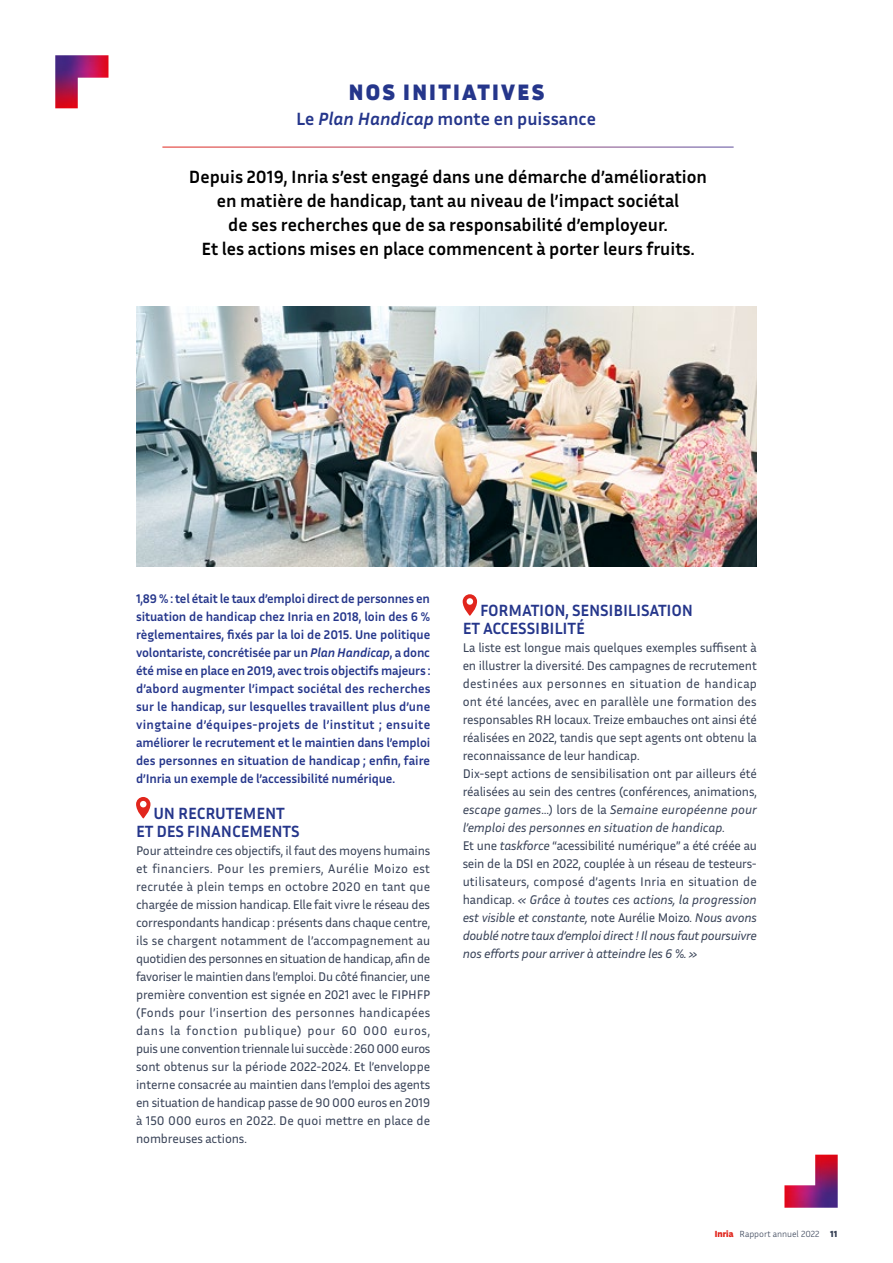
<style>
.page{position:relative;width:893px;height:1263px;background:#fff}
.page>*{position:absolute;margin:0;border:0;box-sizing:border-box;transform-origin:0 0}
.t1{font:800 22.65px "Inria Sans";letter-spacing:.1em;color:#25368b}
.t2{font:700 18px/24px "Inria Sans";color:#000;text-align:center}
.t3{font:700 18px "Inria Sans";color:#25368b}
.t4{font:700 16.5px/18px "Inria Sans";letter-spacing:-.01em;color:#25368b;text-align:center}
.t5{font:12.75px/18px "Inria Sans";letter-spacing:-.01em;color:#384257;text-align:justify}
.t6{font:700 12.75px/18px "Inria Sans";letter-spacing:-.01em;color:#25368b;text-align:justify}
.t7{font:300 9px "Inria Sans";color:#384257}
.s1{font-style:italic}
.s2{font-weight:800;color:#e1261d}
.s3{font-weight:800}
</style>
<div class="page">
<svg style="left:136px;top:797px;width:14px;height:21px"></svg>
<svg style="left:463px;top:594px;width:14px;height:22px"></svg>
<img style="left:136px;top:306px;width:621px;height:260px">
<img style="left:55px;top:55px;width:53px;height:53px">
<img style="left:784px;top:1155px;width:54px;height:53px">
<h1 class="t1" style="left:349px;top:78px;width:197px">NOS INITIATIVES</h1>
<h2 class="t3" style="left:296px;top:108px;width:301px">Le <span class="s1">Plan Handicap</span> monte en puissance</h2>
<p class="t2" style="left:189px;top:165px;width:520px">Depuis 2019, Inria s’est engagé dans une démarche d’amélioration en matière de handicap, tant au niveau de l’impact sociétal<br>de ses recherches que de sa responsabilité d’employeur.<br>Et les actions mises en place commencent à porter leurs fruits.</p>
<p class="t6" style="left:136px;top:589px;width:296px">1,89 % : tel était le taux d’emploi direct de personnes en situation de handicap chez Inria en 2018, loin des 6 % règlementaires, fixés par la loi de 2015. Une politique volontariste, concrétisée par un <span class="s1">Plan Handicap</span>, a donc été mise en place en 2019, avec trois objectifs majeurs : d’abord augmenter l’impact sociétal des recherches sur le handicap, sur lesquelles travaillent plus d’une vingtaine d’équipes-projets de l’institut ; ensuite améliorer le recrutement et le maintien dans l’emploi des personnes en situation de handicap ; enfin, faire d’Inria un exemple de l’accessibilité numérique.</p>
<p class="t4" style="left:136px;top:804px;width:165px">UN RECRUTEMENT<br>ET DES FINANCEMENTS</p>
<p class="t5" style="left:136px;top:841px;width:296px">Pour atteindre ces objectifs, il faut des moyens humains et financiers. Pour les premiers, Aurélie Moizo est recrutée à plein temps en octobre 2020 en tant que chargée de mission handicap. Elle fait vivre le réseau des correspondants handicap : présents dans chaque centre, ils se chargent notamment de l’accompagnement au quotidien des personnes en situation de handicap, afin de favoriser le maintien dans l’emploi. Du côté financier, une première convention est signée en 2021 avec le FIPHFP (Fonds pour l’insertion des personnes handicapées dans la fonction publique) pour 60 000 euros, puis une convention triennale lui succède : 260 000 euros sont obtenus sur la période 2022-2024. Et l’enveloppe interne consacrée au maintien dans l’emploi des agents en situation de handicap passe de 90 000 euros en 2019 à 150 000 euros en 2022. De quoi mettre en place de nombreuses actions.</p>
<p class="t4" style="left:463px;top:601px;width:232px;text-align:left;text-indent:17px">FORMATION, SENSIBILISATION<br>ET ACCESSIBILITÉ</p>
<p class="t5" style="left:463px;top:638px;width:296px;text-align:left">La liste est longue mais quelques exemples suffisent à en illustrer la diversité. Des campagnes de recrutement destinées aux personnes en situation de handicap ont été lancées, avec en parallèle une formation des responsables RH locaux. Treize embauches ont ainsi été réalisées en 2022, tandis que sept agents ont obtenu la reconnaissance de leur handicap.<br>Dix-sept actions de sensibilisation ont par ailleurs été réalisées au sein des centres (conférences, animations, <span class="s1">escape games</span>…) lors de la <span class="s1">Semaine européenne pour l’emploi des personnes en situation de handicap</span>.<br>Et une <span class="s1">taskforce</span> “acessibilité numérique” a été créée au sein de la DSI en 2022, couplée à un réseau de testeurs&shy;utilisateurs, composé d’agents Inria en situation de handicap. <span class="s1">« Grâce à toutes ces actions, la progression est visible et constante,</span> note Aurélie Moizo. <span class="s1">Nous avons doublé notre taux d’emploi direct ! Il nous faut poursuivre nos efforts pour arriver à atteindre les 6 %. »</span></p>
<p class="t7" style="left:715px;top:1227px;width:124px"><span class="s2">Inria</span> Rapport annuel 2022 <span class="s3">11</span></p>
</div>
